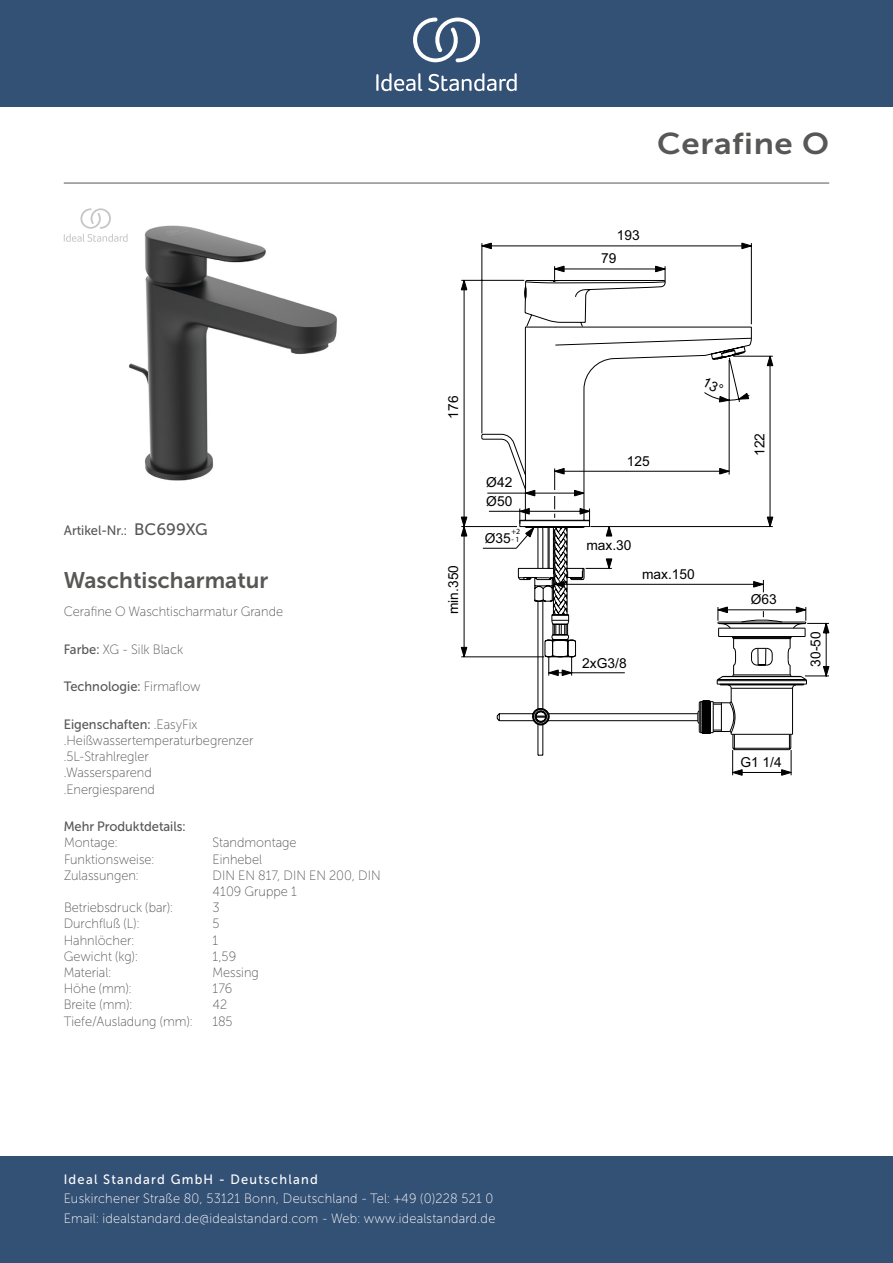
<style>
.page{position:relative;width:893px;height:1263px;background:#fff}
.page>*{position:absolute;margin:0;border:0;box-sizing:border-box;transform-origin:0 0}
._001_Produkttyp{font:30px "Museo Sans 700";letter-spacing:.02em;color:#575756;scale:1.1 1}
.t1{font:22.5px "Museo Sans Cyrl 700";color:#575756}
.t2{font:13.8px "Arial";color:#000}
.t3{font:13.5px/19.5px "Museo Sans Cyrl 100";letter-spacing:.02em;color:#fff;scale:.95 1}
.Features{font:13.5px/16.2px "Museo Sans Cyrl 100";color:#575756;scale:.95 1}
.Accreditations{font:13.5px/16.2px "Museo Sans Cyrl 100";color:#575756;scale:.95 1}
.Technology{font:13.5px "Museo Sans Cyrl 500";color:#575756;scale:.95 1}
.Marketing_Descriptio{font:13.5px "Museo Sans Cyrl 100";color:#575756;scale:.95 1}
.t4{font:13.5px "Museo Sans Cyrl 500";letter-spacing:.1em;color:#fff;scale:.95 1}
.Operation_Type{font:13.5px "Museo Sans Cyrl 100";color:#575756;scale:.95 1}
.Depth__mm{font:13.5px "Museo Sans Cyrl 100";color:#575756;scale:.95 1}
.Mounting{font:13.5px "Museo Sans Cyrl 100";color:#575756;scale:.95 1}
.Operation_Pressure{font:13.5px "Museo Sans Cyrl 100";color:#575756;scale:.95 1}
.sku{font:13.5px "Museo Sans Cyrl 500";color:#575756;scale:.95 1}
.Colour{font:13.5px "Museo Sans Cyrl 100";color:#575756;scale:.95 1}
.Net_Weight__kg{font:13.5px "Museo Sans Cyrl 100";color:#575756;scale:.95 1}
.Material{font:13.5px "Museo Sans Cyrl 100";color:#575756;scale:.95 1}
.Flow_Rate__litre{font:13.5px "Museo Sans Cyrl 100";color:#575756;scale:.95 1}
.Width__mm{font:13.5px "Museo Sans Cyrl 100";color:#575756;scale:.95 1}
.Tap_Holes{font:13.5px "Museo Sans Cyrl 100";color:#575756;scale:.95 1}
.Height__mm{font:13.5px "Museo Sans Cyrl 100";color:#575756;scale:.95 1}
.t5{font:7.8px "Myriad Pro";color:#000}
.s1{font-size:16.5px}
.s2{font-family:"Museo Sans Cyrl 500"}
.s3{font-family:"Museo Sans Cyrl 100"}
</style>
<div class="page">
<div style="left:0;top:1157px;width:893px;height:106px;background:#335075"></div>
<div style="left:0;top:0;width:893px;height:107px;background:#335075"></div>
<svg style="left:428px;top:73px;width:89px;height:18px"></svg>
<svg style="left:376px;top:73px;width:46px;height:18px"></svg>
<svg style="left:413px;top:18px;width:67px;height:44px"></svg>
<hr style="left:64px;top:183px;width:765px;height:1px;background:#575756">
<svg style="left:496px;top:676px;width:170px;height:80px"></svg>
<svg style="left:461px;top:243px;width:312px;height:433px"></svg>
<svg style="left:696px;top:606px;width:133px;height:169px"></svg>
<img style="left:129px;top:225px;width:208px;height:255px">
<svg style="left:64px;top:208px;width:64px;height:34px"></svg>
<svg style="left:703px;top:377px;width:27px;height:26px"></svg>
<p class="sku" style="left:64px;top:523px;width:153px">Artikel-Nr.: <span class="s1">BC699XG</span></p>
<p class="t1" style="left:64px;top:567px;width:206px">Waschtischarmatur</p>
<p class="Marketing_Descriptio" style="left:64px;top:605px;width:232px">Cerafine O Waschtischarmatur Grande</p>
<p class="Colour" style="left:64px;top:642px;width:127px"><span class="s2">Farbe:</span> XG - Silk Black</p>
<p class="Technology" style="left:64px;top:679px;width:146px">Technologie: <span class="s3">Firmaflow</span></p>
<p class="Features" style="left:64px;top:716px;width:201px"><span class="s2">Eigenschaften:</span> .EasyFix .Heißwassertemperaturbegrenzer .5L-Strahlregler<br>.Wassersparend<br>.Energiesparend</p>
<p class="Technology" style="left:64px;top:819px;width:130px">Mehr Produktdetails:</p>
<p class="Mounting" style="left:64px;top:835px;width:58px">Montage:</p>
<p class="Mounting" style="left:213px;top:835px;width:90px">Standmontage</p>
<p class="Operation_Type" style="left:64px;top:852px;width:96px">Funktionsweise:</p>
<p class="Operation_Type" style="left:213px;top:852px;width:53px">Einhebel</p>
<p class="Accreditations" style="left:64px;top:867px;width:80px">Zulassungen:</p>
<p class="Accreditations" style="left:213px;top:867px;width:178px">DIN EN 817, DIN EN 200, DIN<br>4109 Gruppe 1</p>
<p class="Operation_Pressure" style="left:64px;top:900px;width:116px">Betriebsdruck (bar):</p>
<p class="Operation_Pressure" style="left:213px;top:900px;width:9px">3</p>
<p class="Flow_Rate__litre" style="left:64px;top:916px;width:81px">Durchfluß (L):</p>
<p class="Flow_Rate__litre" style="left:213px;top:916px;width:9px">5</p>
<p class="Tap_Holes" style="left:64px;top:933px;width:76px">Hahnlöcher:</p>
<p class="Tap_Holes" style="left:213px;top:933px;width:8px">1</p>
<p class="Net_Weight__kg" style="left:64px;top:949px;width:79px">Gewicht (kg):</p>
<p class="Net_Weight__kg" style="left:213px;top:949px;width:26px">1,59</p>
<p class="Material" style="left:64px;top:965px;width:51px">Material:</p>
<p class="Material" style="left:213px;top:965px;width:50px">Messing</p>
<p class="Height__mm" style="left:64px;top:981px;width:73px">Höhe (mm):</p>
<p class="Height__mm" style="left:213px;top:981px;width:22px">176</p>
<p class="Width__mm" style="left:64px;top:997px;width:74px">Breite (mm):</p>
<p class="Width__mm" style="left:213px;top:997px;width:17px">42</p>
<p class="Depth__mm" style="left:64px;top:1014px;width:137px">Tiefe/Ausladung (mm):</p>
<p class="Depth__mm" style="left:213px;top:1014px;width:23px">185</p>
<p class="t2" style="left:444px;top:419px;width:24px;rotate:-90deg">176</p>
<p class="t2" style="left:486px;top:473px;width:28px">Ø42</p>
<p class="t2" style="left:486px;top:491px;width:28px">Ø50</p>
<p class="t5" style="left:511px;top:527px;width:10px">+2</p>
<p class="t5" style="left:511px;top:535px;width:10px">- 1</p>
<p class="t2" style="left:485px;top:528px;width:28px">Ø35</p>
<p class="_001_Produkttyp" style="left:657px;top:127px;width:158px">Cerafine O</p>
<p class="t2" style="left:617px;top:226px;width:24px">193</p>
<p class="t2" style="left:601px;top:249px;width:17px">79</p>
<p class="t2" style="left:627px;top:451px;width:24px">125</p>
<p class="t2" style="left:586px;top:536px;width:47px">max.30</p>
<p class="t2" style="left:750px;top:456px;width:24px;rotate:-90deg">122</p>
<p class="t2" style="left:444px;top:614px;width:51px;rotate:-90deg">min.350</p>
<p class="t2" style="left:642px;top:564px;width:54px">max.150</p>
<p class="t2" style="left:582px;top:653px;width:46px">2xG3/8</p>
<p class="t2" style="left:751px;top:590px;width:28px">Ø63</p>
<p class="t2" style="left:806px;top:666px;width:37px;rotate:-90deg">30-50</p>
<p class="t2" style="left:740px;top:752px;width:43px">G1 1/4</p>
<p class="t4" style="left:64px;top:1172px;width:269px">Ideal Standard GmbH - Deutschland</p>
<p class="t3" style="left:64px;top:1189px;width:456px">Euskirchener Straße 80, 53121 Bonn, Deutschland - Tel: +49 (0)228 521 0<br>Email: idealstandard.de@idealstandard.com - Web: www.idealstandard.de</p>
</div>
